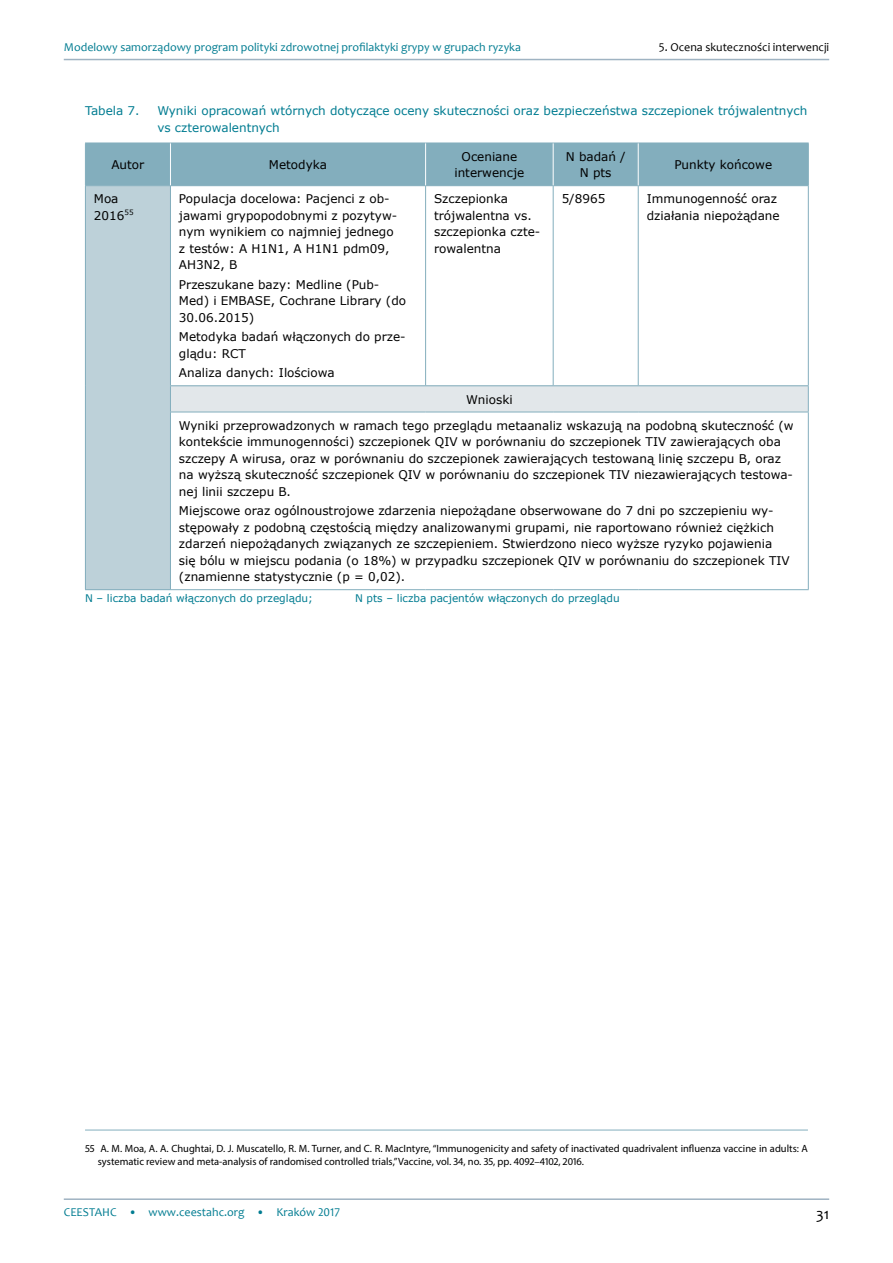
<style>
.page{position:relative;width:893px;height:1263px;background:#fff}
.page>*{position:absolute;margin:0;border:0;box-sizing:border-box;transform-origin:0 0}
.t1{font:15.75px "Candara";color:#000}
.t2{font:12px/16.5px "Verdana";color:#000}
.t3{font:12px/16.5px "Verdana";color:#007c91}
.t4{font:12px "Candara";color:#007c91}
.t5{font:12px "Candara";color:#000}
.t6{font:10.5px/13.5px "Myriad Pro";color:#000}
.t7{font:10.5px "Verdana";color:#007c91}
</style>
<div class="page">
<hr style="left:64px;top:1198px;width:765px;height:2px;background:#9fb3c2">
<hr style="left:64px;top:59px;width:765px;height:1px;background:#9fb3c2">
<hr style="left:85px;top:1130px;width:723px;height:1px;background:#83aebd">
<div style="left:86px;top:144px;width:722px;height:41px;background:#83aebd"></div>
<div style="left:85px;top:186px;width:85px;height:404px;background:#bdd1d9"></div>
<div style="left:170px;top:386px;width:638px;height:26px;background:#e2e7ea"></div>
<hr style="left:553px;top:186px;width:1px;height:199px;background:#83aebd">
<hr style="left:638px;top:186px;width:1px;height:199px;background:#83aebd">
<hr style="left:808px;top:186px;width:1px;height:199px;background:#83aebd">
<hr style="left:808px;top:412px;width:1px;height:177px;background:#83aebd">
<hr style="left:170px;top:589px;width:256px;height:1px;background:#83aebd">
<hr style="left:426px;top:589px;width:127px;height:1px;background:#83aebd">
<hr style="left:553px;top:589px;width:85px;height:1px;background:#83aebd">
<hr style="left:638px;top:589px;width:171px;height:1px;background:#83aebd">
<svg style="left:808px;top:386px;width:1px;height:26px"></svg>
<hr style="left:426px;top:385px;width:127px;height:1px;background:#83aebd">
<hr style="left:553px;top:385px;width:85px;height:1px;background:#83aebd">
<hr style="left:638px;top:385px;width:171px;height:1px;background:#83aebd">
<hr style="left:170px;top:412px;width:256px;height:1px;background:#83aebd">
<hr style="left:426px;top:412px;width:127px;height:1px;background:#83aebd">
<hr style="left:553px;top:412px;width:85px;height:1px;background:#83aebd">
<hr style="left:638px;top:412px;width:171px;height:1px;background:#83aebd">
<hr style="left:425px;top:186px;width:1px;height:199px;background:#83aebd">
<hr style="left:170px;top:385px;width:256px;height:1px;background:#83aebd">
<hr style="left:85px;top:143px;width:85px;height:1px;background:#83aebd">
<hr style="left:85px;top:143px;width:1px;height:42px;background:#83aebd">
<hr style="left:170px;top:143px;width:256px;height:1px;background:#83aebd">
<hr style="left:426px;top:143px;width:127px;height:1px;background:#83aebd">
<hr style="left:553px;top:143px;width:85px;height:1px;background:#83aebd">
<hr style="left:638px;top:143px;width:171px;height:1px;background:#83aebd">
<hr style="left:808px;top:143px;width:1px;height:42px;background:#83aebd">
<hr style="left:170px;top:185px;width:256px;height:1px;background:#83aebd">
<hr style="left:426px;top:185px;width:127px;height:1px;background:#83aebd">
<hr style="left:553px;top:185px;width:85px;height:1px;background:#83aebd">
<hr style="left:638px;top:185px;width:171px;height:1px;background:#83aebd">
<hr style="left:170px;top:143px;width:1px;height:42px;background:#fff">
<hr style="left:425px;top:143px;width:1px;height:42px;background:#fff">
<hr style="left:553px;top:143px;width:1px;height:42px;background:#fff">
<hr style="left:638px;top:143px;width:1px;height:42px;background:#fff">
<hr style="left:85px;top:185px;width:85px;height:1px;background:#83aebd">
<hr style="left:85px;top:186px;width:1px;height:200px;background:#83aebd">
<hr style="left:170px;top:186px;width:1px;height:199px;background:#83aebd">
<svg style="left:85px;top:386px;width:1px;height:26px"></svg>
<svg style="left:170px;top:386px;width:1px;height:26px"></svg>
<hr style="left:85px;top:412px;width:1px;height:177px;background:#83aebd">
<hr style="left:170px;top:412px;width:1px;height:177px;background:#83aebd">
<hr style="left:85px;top:589px;width:85px;height:1px;background:#83aebd">
<p class="t4" style="left:64px;top:40px;width:459px">Modelowy samorządowy program polityki zdrowotnej profilaktyki grypy w grupach ryzyka</p>
<p class="t5" style="left:659px;top:40px;width:172px">5. Ocena skuteczności interwencji</p>
<p class="t3" style="left:85px;top:103px;width:56px">Tabela 7.</p>
<p class="t3" style="left:157px;top:103px;width:651px">Wyniki opracowań wtórnych dotyczące oceny skuteczności oraz bezpieczeństwa szczepionek trójwalentnych vs czterowalentnych</p>
<p class="t2" style="left:111px;top:156px;width:34px">Autor</p>
<p class="t2" style="left:269px;top:156px;width:60px">Metodyka</p>
<p class="t2" style="left:454px;top:148px;width:71px;text-align:center">Oceniane interwencje</p>
<p class="t2" style="left:566px;top:148px;width:61px;text-align:center">N badań /<br>N pts</p>
<p class="t2" style="left:674px;top:156px;width:99px">Punkty końcowe</p>
<p class="t2" style="left:94px;top:191px;width:41px">Moa<br>2016<sup>55</sup></p>
<p class="t2" style="left:179px;top:191px;width:220px">Populacja docelowa: Pacjenci z ob&shy;jawami grypopodobnymi z pozytyw&shy;nym wynikiem co najmniej jednego z testów: A H1N1, A H1N1 pdm09,<br>AH3N2, B</p>
<p class="t2" style="left:179px;top:276px;width:229px">Przeszukane bazy: Medline (Pub-<br>Med) i EMBASE, Cochrane Library (do<br>30.06.2015)</p>
<p class="t2" style="left:179px;top:329px;width:228px">Metodyka badań włączonych do prze&shy;glądu: RCT</p>
<p class="t2" style="left:179px;top:365px;width:157px">Analiza danych: Ilościowa</p>
<p class="t2" style="left:434px;top:191px;width:108px">Szczepionka trójwalentna vs. szczepionka czte&shy;rowalentna</p>
<p class="t2" style="left:562px;top:191px;width:45px">5/8965</p>
<p class="t2" style="left:647px;top:191px;width:134px">Immunogenność oraz działania niepożądane</p>
<p class="t2" style="left:179px;top:386px;width:616px;line-height:26.2px;text-align:center">Wnioski<br>Wyniki przeprowadzonych w ramach tego przeglądu metaanaliz wskazują na podobną skuteczność (w</p>
<p class="t2" style="left:179px;top:433px;width:616px">kontekście immunogenności) szczepionek QIV w porównaniu do szczepionek TIV zawierających oba szczepy A wirusa, oraz w porównaniu do szczepionek zawierających testowaną linię szczepu B, oraz na wyższą skuteczność szczepionek QIV w porównaniu do szczepionek TIV niezawierających testowa&shy;nej linii szczepu B.</p>
<p class="t2" style="left:179px;top:502px;width:612px">Miejscowe oraz ogólnoustrojowe zdarzenia niepożądane obserwowane do 7 dni po szczepieniu wy&shy;stępowały z podobną częstością między analizowanymi grupami, nie raportowano również ciężkich zdarzeń niepożądanych związanych ze szczepieniem. Stwierdzono nieco wyższe ryzyko pojawienia się bólu w miejscu podania (o 18%) w przypadku szczepionek QIV w porównaniu do szczepionek TIV (znamienne statystycznie (p = 0,02).</p>
<p class="t7" style="left:85px;top:591px;width:229px">N – liczba badań włączonych do przeglądu;</p>
<p class="t7" style="left:355px;top:591px;width:266px">N pts – liczba pacjentów włączonych do przeglądu</p>
<p class="t6" style="left:98px;top:1141px;width:712px;text-indent:-13px">55 A. M. Moa, A. A. Chughtai, D. J. Muscatello, R. M. Turner, and C. R. MacIntyre, “Immunogenicity and safety of inactivated quadrivalent influenza vaccine in adults: A systematic review and meta-analysis of randomised controlled trials,” Vaccine, vol. 34, no. 35, pp. 4092–4102, 2016.</p>
<p class="t4" style="left:64px;top:1205px;width:278px">CEESTAHC • www.ceestahc.org • Kraków 2017</p>
<h1 class="t1" style="left:816px;top:1203px;width:15px">31</h1>
</div>
